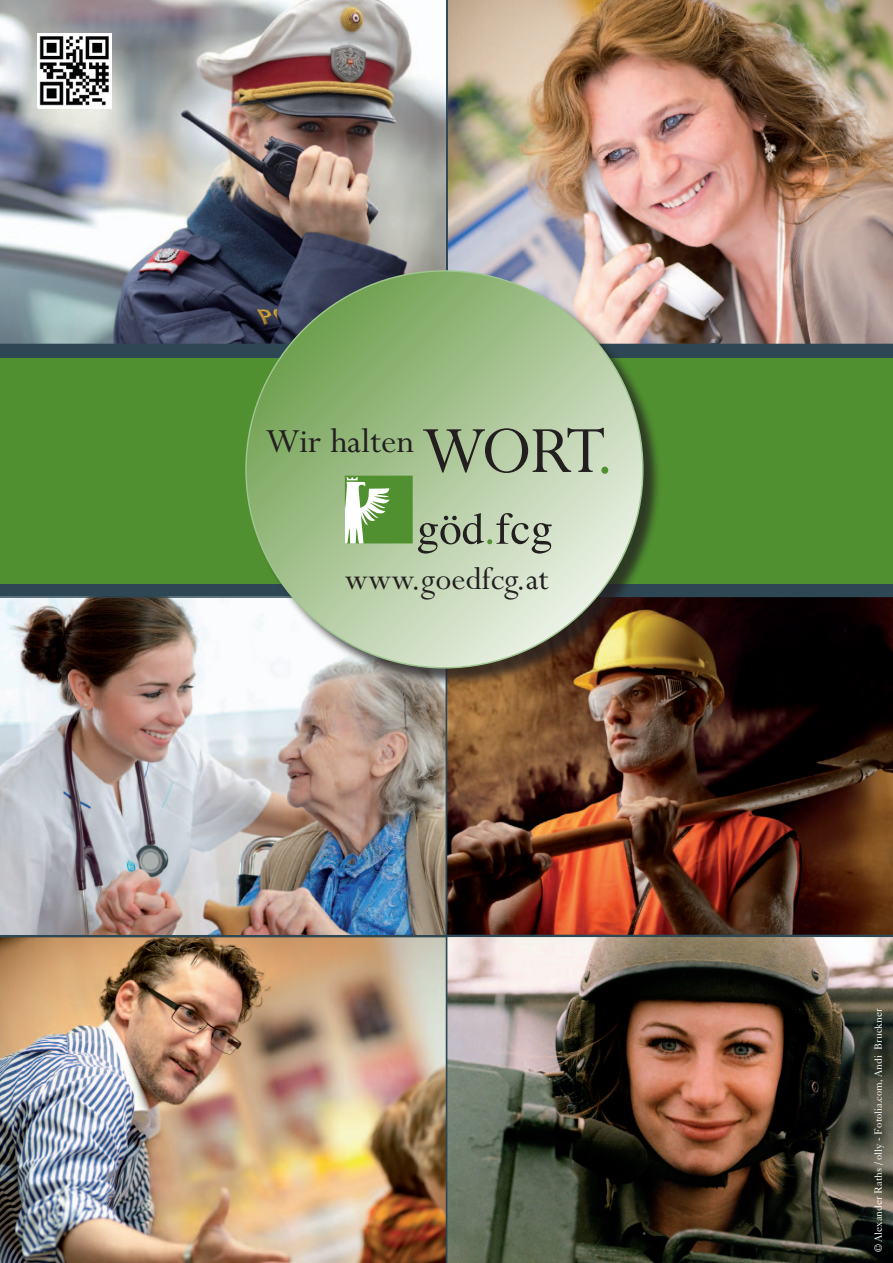
<style>
.page{position:relative;width:893px;height:1263px;background:#fff}
.page>*{position:absolute;margin:0;border:0;box-sizing:border-box;transform-origin:0 0}
.t1{font:74.4px "Perpetua";color:#231f20;scale:.95 1}
.t2{font:37.95px "Perpetua";color:#231f20}
.t3{font:34.95px "Perpetua";color:#231f20}
.t4{font:10.5px "Caslon Five Forty";color:#fff}
.s1{font-size:75.9px;color:#509030}
</style>
<div class="page">
<div style="left:0;top:359px;width:893px;height:225px;background:#509030"></div>
<img style="left:0;top:596px;width:446px;height:340px">
<img style="left:0;top:0;width:446px;height:345px">
<img style="left:447px;top:936px;width:446px;height:327px">
<img style="left:0;top:936px;width:447px;height:327px">
<img style="left:446px;top:596px;width:447px;height:340px">
<img style="left:446px;top:0;width:447px;height:345px">
<img style="left:38px;top:33px;width:74px;height:74px">
<div style="left:248px;top:273px;width:414px;height:414px;background:#231f20;opacity:.75"></div>
<svg style="left:246px;top:271px;width:397px;height:397px;background:#adc89a"></svg>
<div style="left:345px;top:476px;width:68px;height:67px;background:#509030"></div>
<svg style="left:418px;top:513px;width:134px;height:40px;background:#a3b198"></svg>
<svg style="left:345px;top:477px;width:45px;height:66px"></svg>
<h2 class="t2" style="left:265px;top:422px;width:150px">Wir halten</h2>
<h1 class="t1" style="left:422px;top:412px;width:205px">Wort<span class="s1">.</span></h1>
<h3 class="t3" style="left:345px;top:561px;width:205px">www.goedfcg.at</h3>
<p class="t4" style="left:872px;top:1252px;width:245px;rotate:-90deg">© Alexander Raths / olly - Fotolia.com, Andi Bruckner</p>
</div>
